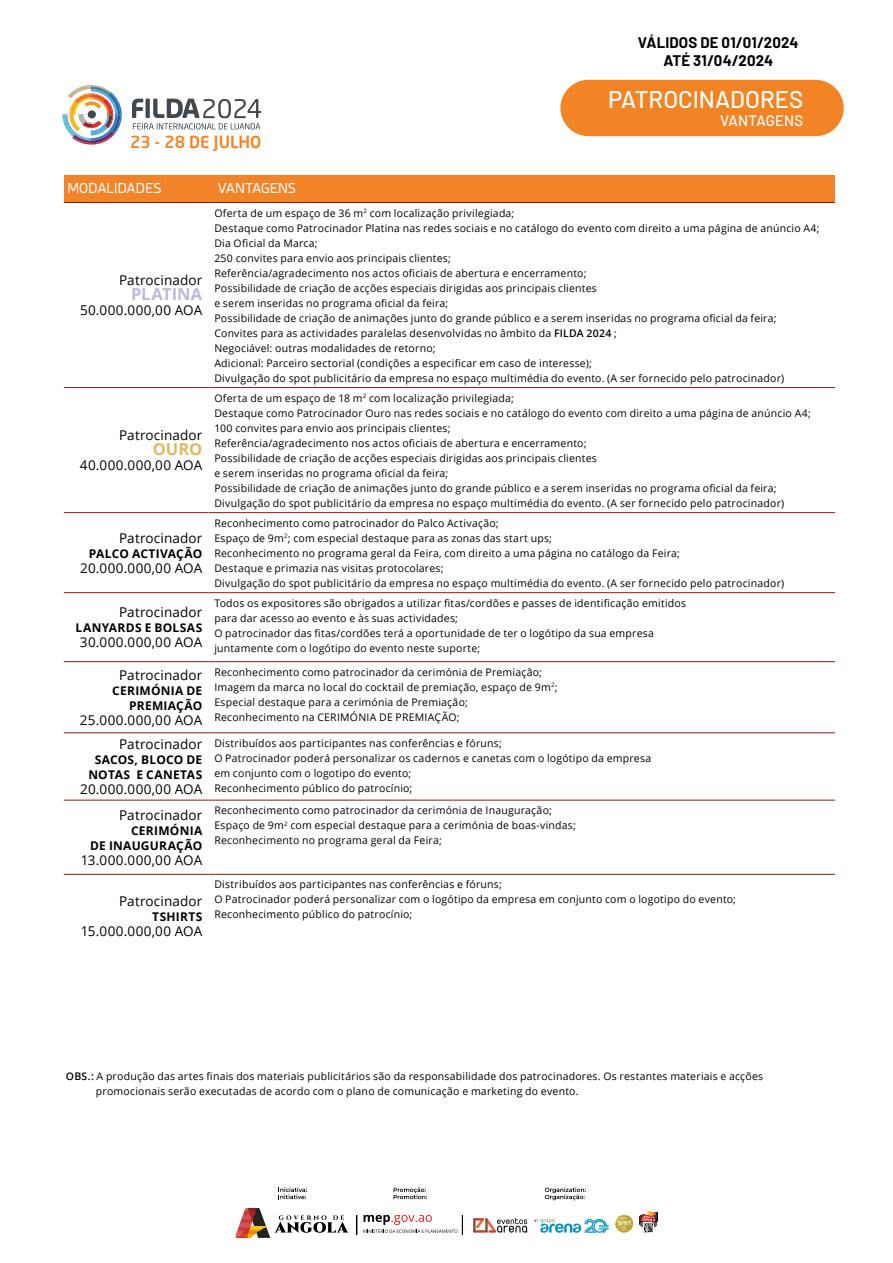
<style>
.page{position:relative;width:893px;height:1263px;background:#fff}
.page>*{position:absolute;margin:0;border:0;box-sizing:border-box;transform-origin:0 0}
.t1{font:500 24px "Barlow";color:#fff}
.t2{font:500 16.5px "Neo Sans";color:#f18425}
.t3{font:700 16.5px "Open Sans";letter-spacing:.005em;color:#b9bbd8}
.t4{font:700 16.5px "Open Sans";color:#dcb965}
.t5{font:700 15px/18px "Barlow";letter-spacing:.01em;color:#000;text-align:center}
.t6{font:500 15px "Barlow";letter-spacing:.005em;color:#fff}
.t7{font:13.5px "Open Sans";letter-spacing:.035em;color:#000}
.t8{font:13.5px "Open Sans";letter-spacing:.01em;color:#000}
.t9{font:13.5px "Esphimere";letter-spacing:.005em;color:#fff}
.t10{font:700 12px/15px "Open Sans";letter-spacing:.02em;color:#000;text-align:right}
.t11{font:10.5px/15px "Open Sans";letter-spacing:.02em;color:#000}
.s1{font-weight:600}
</style>
<div class="page">
<svg style="left:357px;top:1215px;width:106px;height:19px"></svg>
<svg style="left:278px;top:1187px;width:29px;height:12px"></svg>
<svg style="left:394px;top:1187px;width:33px;height:12px"></svg>
<svg style="left:545px;top:1187px;width:41px;height:13px"></svg>
<svg style="left:235px;top:1208px;width:114px;height:30px"></svg>
<svg style="left:615px;top:1215px;width:18px;height:18px"></svg>
<svg style="left:473px;top:1218px;width:54px;height:15px"></svg>
<svg style="left:534px;top:1219px;width:75px;height:14px"></svg>
<svg style="left:639px;top:1211px;width:19px;height:22px"></svg>
<img style="left:63px;top:85px;width:59px;height:60px">
<svg style="left:132px;top:99px;width:129px;height:31px"></svg>
<div style="left:64px;top:176px;width:144px;height:26px;background:#f18428"></div>
<div style="left:208px;top:176px;width:627px;height:26px;background:#f18428"></div>
<hr style="left:64px;top:202px;width:144px;height:1px;background:#891d16">
<hr style="left:208px;top:202px;width:627px;height:1px;background:#891d16">
<hr style="left:64px;top:387px;width:144px;height:1px;background:#891d16">
<hr style="left:208px;top:387px;width:627px;height:1px;background:#891d16">
<hr style="left:64px;top:512px;width:144px;height:1px;background:#891d16">
<hr style="left:208px;top:512px;width:627px;height:1px;background:#891d16">
<hr style="left:64px;top:592px;width:144px;height:1px;background:#891d16">
<hr style="left:208px;top:592px;width:627px;height:1px;background:#891d16">
<hr style="left:64px;top:661px;width:144px;height:1px;background:#891d16">
<hr style="left:208px;top:661px;width:627px;height:1px;background:#891d16">
<hr style="left:64px;top:732px;width:144px;height:1px;background:#891d16">
<hr style="left:208px;top:732px;width:627px;height:1px;background:#891d16">
<hr style="left:64px;top:800px;width:144px;height:1px;background:#891d16">
<hr style="left:208px;top:800px;width:627px;height:1px;background:#891d16">
<hr style="left:64px;top:874px;width:144px;height:1px;background:#891d16">
<hr style="left:208px;top:874px;width:627px;height:1px;background:#891d16">
<div style="left:560px;top:80px;width:284px;height:56px;background:#f18425;border-radius:28px"></div>
<h3 class="t5" style="left:638px;top:33px;width:162px">VÁLIDOS DE 01/01/2024<br>ATÉ 31/04/2024</h3>
<h2 class="t2" style="left:130px;top:132px;width:133px">23 - 28 DE JULHO</h2>
<p class="t9" style="left:68px;top:180px;width:95px">MODALIDADES</p>
<p class="t9" style="left:218px;top:180px;width:79px">VANTAGENS</p>
<h1 class="t1" style="left:608px;top:82px;width:197px">PATROCINADORES</h1>
<h3 class="t6" style="left:720px;top:110px;width:84px">VANTAGENS</h3>
<p class="t8" style="left:119px;top:271px;width:85px">Patrocinador</p>
<h2 class="t3" style="left:131px;top:283px;width:73px">PLATINA</h2>
<p class="t7" style="left:80px;top:301px;width:124px">50.000.000,00 AOA</p>
<p class="t8" style="left:119px;top:426px;width:85px">Patrocinador</p>
<h2 class="t4" style="left:153px;top:438px;width:51px">OURO</h2>
<p class="t7" style="left:80px;top:456px;width:124px">40.000.000,00 AOA</p>
<p class="t8" style="left:119px;top:529px;width:85px">Patrocinador</p>
<p class="t10" style="left:89px;top:546px;width:115px">PALCO ACTIVAÇÃO</p>
<p class="t7" style="left:80px;top:559px;width:124px">20.000.000,00 AOA</p>
<p class="t8" style="left:119px;top:603px;width:85px">Patrocinador</p>
<p class="t10" style="left:76px;top:620px;width:128px">LANYARDS E BOLSAS</p>
<p class="t7" style="left:80px;top:633px;width:124px">30.000.000,00 AOA</p>
<p class="t8" style="left:119px;top:666px;width:85px">Patrocinador</p>
<p class="t10" style="left:112px;top:683px;width:92px">CERIMÓNIA DE<br>PREMIAÇÃO</p>
<p class="t7" style="left:80px;top:711px;width:124px">25.000.000,00 AOA</p>
<p class="t8" style="left:119px;top:735px;width:85px">Patrocinador</p>
<p class="t10" style="left:88px;top:752px;width:116px;text-align:center">SACOS, BLOCO DE<br>NOTAS E CANETAS</p>
<p class="t7" style="left:80px;top:780px;width:124px">20.000.000,00 AOA</p>
<p class="t8" style="left:119px;top:806px;width:85px">Patrocinador</p>
<p class="t10" style="left:90px;top:823px;width:114px">CERIMÓNIA<br>DE INAUGURAÇÃO</p>
<p class="t7" style="left:81px;top:851px;width:123px">13.000.000,00 AOA</p>
<p class="t8" style="left:119px;top:891px;width:85px">Patrocinador</p>
<p class="t10" style="left:152px;top:908px;width:52px">TSHIRTS</p>
<p class="t7" style="left:81px;top:921px;width:123px">15.000.000,00 AOA</p>
<p class="t11" style="left:214px;top:205px;width:607px">Oferta de um espaço de 36 m<sup>2</sup> com localização privilegiada;<br>Destaque como Patrocinador Platina nas redes sociais e no catálogo do evento com direito a uma página de anúncio A4; Dia Oficial da Marca;<br>250 convites para envio aos principais clientes;<br>Referência/agradecimento nos actos oficiais de abertura e encerramento;<br>Possibilidade de criação de acções especiais dirigidas aos principais clientes<br>e serem inseridas no programa oficial da feira;<br>Possibilidade de criação de animações junto do grande público e a serem inseridas no programa oficial da feira; Convites para as actividades paralelas desenvolvidas no âmbito da <span class="s1">FILDA 2024</span> ;<br>Negociável: outras modalidades de retorno;<br>Adicional: Parceiro sectorial (condições a especificar em caso de interesse);<br>Divulgação do spot publicitário da empresa no espaço multimédia do evento. (A ser fornecido pelo patrocinador)</p>
<p class="t11" style="left:214px;top:390px;width:598px">Oferta de um espaço de 18 m<sup>2</sup> com localização privilegiada;<br>Destaque como Patrocinador Ouro nas redes sociais e no catálogo do evento com direito a uma página de anúncio A4; 100 convites para envio aos principais clientes;<br>Referência/agradecimento nos actos oficiais de abertura e encerramento;<br>Possibilidade de criação de acções especiais dirigidas aos principais clientes<br>e serem inseridas no programa oficial da feira;<br>Possibilidade de criação de animações junto do grande público e a serem inseridas no programa oficial da feira; Divulgação do spot publicitário da empresa no espaço multimédia do evento. (A ser fornecido pelo patrocinador)</p>
<p class="t11" style="left:214px;top:515px;width:571px">Reconhecimento como patrocinador do Palco Activação;<br>Espaço de 9m<sup>2</sup>; com especial destaque para as zonas das start ups;<br>Reconhecimento no programa geral da Feira, com direito a uma página no catálogo da Feira;<br>Destaque e primazia nas visitas protocolares;<br>Divulgação do spot publicitário da empresa no espaço multimédia do evento. (A ser fornecido pelo patrocinador)</p>
<p class="t11" style="left:214px;top:595px;width:473px">Todos os expositores são obrigados a utilizar fitas/cordões e passes de identificação emitidos para dar acesso ao evento e às suas actividades;<br>O patrocinador das fitas/cordões terá a oportunidade de ter o logótipo da sua empresa juntamente com o logótipo do evento neste suporte;</p>
<p class="t11" style="left:214px;top:664px;width:345px">Reconhecimento como patrocinador da cerimónia de Premiação; Imagem da marca no local do cocktail de premiação, espaço de 9m<sup>2</sup>; Especial destaque para a cerimónia de Premiação;<br>Reconhecimento na CERIMÓNIA DE PREMIAÇÃO;</p>
<p class="t11" style="left:214px;top:735px;width:438px">Distribuídos aos participantes nas conferências e fóruns;<br>O Patrocinador poderá personalizar os cadernos e canetas com o logótipo da empresa em conjunto com o logotipo do evento;<br>Reconhecimento público do patrocínio;</p>
<p class="t11" style="left:214px;top:802px;width:363px">Reconhecimento como patrocinador da cerimónia de Inauguração;<br>Espaço de 9m<sup>2</sup> com especial destaque para a cerimónia de boas-vindas;<br>Reconhecimento no programa geral da Feira;</p>
<p class="t11" style="left:214px;top:877px;width:523px">Distribuídos aos participantes nas conferências e fóruns;<br>O Patrocinador poderá personalizar com o logótipo da empresa em conjunto com o logotipo do evento;<br>Reconhecimento público do patrocínio;</p>
<p class="t11" style="left:96px;top:1068px;width:669px;text-indent:-30px"><span class="s1">OBS.:</span> A produção das artes finais dos materiais publicitários são da responsabilidade dos patrocinadores. Os restantes materiais e acções promocionais serão executadas de acordo com o plano de comunicação e marketing do evento.</p>
</div>
